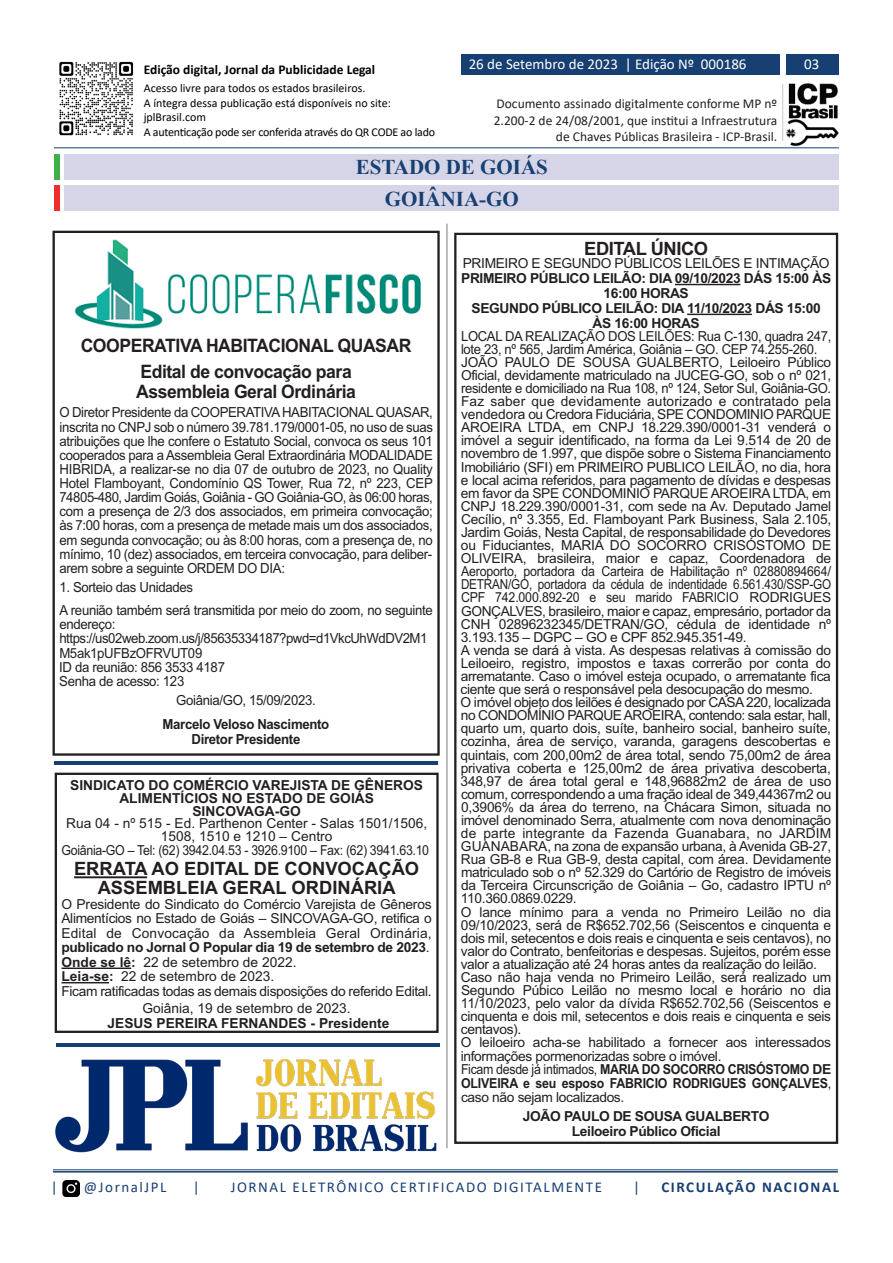
<style>
.page{position:relative;width:893px;height:1263px;background:#fff}
.page>*{position:absolute;margin:0;border:0;box-sizing:border-box;transform-origin:0 0}
.t1{font:700 21px/31.5px "Times New Roman";color:#173f72;text-align:center}
.t2{font:700 18.45px/26.4px "Arial";letter-spacing:-.025em;color:#231f20;text-align:center;scale:.95 1}
.t3{font:700 18.3px/18.3px "Arial";color:#231f20;text-align:center}
.t4{font:700 18.3px "Arial";letter-spacing:-.025em;color:#231f20}
.t5{font:15px "Calibri";letter-spacing:.105em;color:#173f72}
.t6{font:15px "Calibri";color:#fff}
.t7{font:700 15px "Calibri";letter-spacing:.105em;color:#173f72}
.t8{font:13.95px/14.1px "Arial";letter-spacing:-.025em;color:#231f20;scale:.95 1}
.t9{font:700 13.95px/15px "Arial";letter-spacing:-.025em;color:#231f20;text-align:center;scale:.95 1}
.t10{font:13.8px/13px "Arial";letter-spacing:-.02em;color:#231f20;scale:.95 1}
.t11{font:13.8px/13.8px "Arial";color:#231f20;text-align:center}
.t12{font:700 13.8px/14.9px "Arial";letter-spacing:-.025em;color:#231f20;text-align:center}
.t13{font:13.8px "Arial";letter-spacing:-.02em;color:#231f20}
.t14{font:700 13.8px/13.4px "Arial";color:#231f20;text-align:center}
.t15{font:13.8px "Arial";letter-spacing:.01em;color:#231f20}
.t16{font:13.5px/16.2px "Calibri";color:#231f20;text-align:right}
.t17{font:700 13.5px "Calibri";color:#000}
.t18{font:12px/14.4px "Calibri";color:#000}
.s1{font-weight:400}
.s2{font-weight:700}
</style>
<div class="page">
<img style="left:59px;top:61px;width:75px;height:75px">
<img style="left:783px;top:83px;width:56px;height:64px">
<hr style="left:782px;top:84px;width:1px;height:57px;background:#c7c7d9">
<div style="left:786px;top:54px;width:53px;height:21px;background:#173f72"></div>
<div style="left:461px;top:54px;width:319px;height:21px;background:#173f72"></div>
<hr style="left:54px;top:147px;width:785px;height:1px;background:#173f72">
<hr style="left:53px;top:1169px;width:785px;height:1px;background:#173f72">
<hr style="left:53px;top:1171px;width:785px;height:1px;background:#173f72">
<img style="left:62px;top:1180px;width:18px;height:16px">
<div style="left:54px;top:154px;width:6px;height:26px;background:#40ae49"></div>
<div style="left:65px;top:154px;width:774px;height:26px;background:#d5d5e7"></div>
<hr style="left:446px;top:224px;width:1px;height:924px;background:#787a7d">
<div style="left:65px;top:186px;width:774px;height:25px;background:#d5d5e7"></div>
<div style="left:54px;top:185px;width:6px;height:26px;background:#ee2d2d"></div>
<hr style="left:54px;top:762px;width:384px;height:3px;background:#173f72">
<hr style="left:56px;top:1044px;width:384px;height:3px;background:#173f72">
<div style="left:55px;top:773px;width:384px;height:260px;border:2px solid #231f20"></div>
<hr style="left:74px;top:876px;width:73px;height:2px;background:#231f20">
<hr style="left:62px;top:967px;width:69px;height:2px;background:#231f20">
<hr style="left:62px;top:982px;width:47px;height:1px;background:#231f20">
<div style="left:53px;top:231px;width:387px;height:525px;border:2px solid #231f20"></div>
<img style="left:74px;top:239px;width:347px;height:90px">
<img style="left:52px;top:1057px;width:434px;height:116px">
<div style="left:454px;top:233px;width:384px;height:911px;border:2px solid #231f20"></div>
<hr style="left:675px;top:284px;width:65px;height:1px;background:#231f20">
<hr style="left:687px;top:314px;width:65px;height:1px;background:#231f20">
<p class="t17" style="left:144px;top:60px;width:233px">Edição digital, Jornal da Publicidade Legal</p>
<p class="t18" style="left:144px;top:81px;width:293px">Acesso livre para todos os estados brasileiros.<br>A íntegra dessa publicação está disponíveis no site: jplBrasil.com<br>A autenticação pode ser conferida através do QR CODE ao lado</p>
<p class="t6" style="left:469px;top:54px;width:279px">26 de Setembro de 2023 | Edição Nº 000186</p>
<p class="t6" style="left:804px;top:54px;width:17px">03</p>
<p class="t16" style="left:494px;top:95px;width:285px">Documento assinado digitalmente conforme MP nº<br>2.200-2 de 24/08/2001, que institui a Infraestrutura de Chaves Públicas Brasileira - ICP-Brasil.</p>
<h1 class="t1" style="left:356px;top:151px;width:194px">ESTADO DE GOIÁS<br>GOIÂNIA-GO</h1>
<h2 class="t2" style="left:81px;top:333px;width:350px">COOPERATIVA HABITACIONAL QUASAR<br>Edital de convocação para</h2>
<h2 class="t2" style="left:136px;top:378px;width:233px">Assembleia Geral Ordinária</h2>
<p class="t8" style="left:59px;top:405px;width:395px;text-align:justify">O Diretor Presidente da COOPERATIVA HABITACIONAL QUASAR, inscrita no CNPJ sob o número 39.781.179/0001-05, no uso de suas atribuições que lhe confere o Estatuto Social, convoca os seus 101 cooperados para a Assembleia Geral Extraordinária MODALIDADE HIBRIDA, a realizar-se no dia 07 de outubro de 2023, no Quality Hotel Flamboyant, Condomínio QS Tower, Rua 72, nº 223, CEP 74805-480, Jardim Goiás, Goiânia - GO Goiânia-GO, às 06:00 horas, com a presença de 2/3 dos associados, em primeira convocação; às 7:00 horas, com a presença de metade mais um dos associados, em segunda convocação; ou às 8:00 horas, com a presença de, no mínimo, 10 (dez) associados, em terceira convocação, para deliber&shy;arem sobre a seguinte ORDEM DO DIA:</p>
<p class="t8" style="left:59px;top:575px;width:394px;line-height:23.5px">1. Sorteio das Unidades<br>A reunião também será transmitida por meio do zoom, no seguinte</p>
<p class="t8" style="left:59px;top:617px;width:389px">endereço: https://us02web.zoom.us/j/85635334187?pwd=d1VkcUhWdDV2M1<br>M5ak1pUFBzOFRVUT09<br>ID da reunião: 856 3533 4187<br>Senha de acesso: 123</p>
<p class="t8" style="left:176px;top:693px;width:148px">Goiânia/GO, 15/09/2023.</p>
<p class="t9" style="left:163px;top:716px;width:177px">Marcelo Veloso Nascimento<br>Diretor Presidente</p>
<p class="t14" style="left:70px;top:778px;width:354px">SINDICATO DO COMÉRCIO VAREJISTA DE GÊNEROS<br>ALIMENTÍCIOS NO ESTADO DE GOIÁS<br>SINCOVAGA-GO</p>
<p class="t11" style="left:62px;top:816px;width:369px">Rua 04 - nº 515 - Ed. Parthenon Center - Salas 1501/1506,<br>1508, 1510 e 1210 – Centro<br>Goiânia-GO – Tel: (62) 3942.04.53 - 3926.9100 – Fax: (62) 3941.63.10</p>
<h3 class="t3" style="left:74px;top:860px;width:347px">ERRATA AO EDITAL DE CONVOCAÇÃO<br>ASSEMBLEIA GERAL ORDINÁRIA</h3>
<p class="t13" style="left:62px;top:894px;width:372px">O Presidente do Sindicato do Comércio Varejista de Gêneros</p>
<p class="t13" style="left:61px;top:909px;width:372px">Alimentícios no Estado de Goiás – SINCOVAGA-GO, retifica o</p>
<p class="t15" style="left:62px;top:923px;width:372px">Edital de Convocação da Assembleia Geral Ordinária,</p>
<p class="t12" style="left:61px;top:940px;width:370px">publicado no Jornal O Popular dia 19 de setembro de 2023<span class="s1">.</span></p>
<p class="t11" style="left:62px;top:955px;width:237px"><span class="s2">Onde se lê:</span> 22 de setembro de 2022.</p>
<p class="t11" style="left:62px;top:969px;width:214px"><span class="s2">Leia-se:</span> 22 de setembro de 2023.</p>
<p class="t13" style="left:62px;top:982px;width:372px">Ficam ratificadas todas as demais disposições do referido Edital.</p>
<p class="t11" style="left:142px;top:1001px;width:210px">Goiânia, 19 de setembro de 2023.</p>
<p class="t14" style="left:108px;top:1017px;width:283px">JESUS PEREIRA FERNANDES - Presidente</p>
<h3 class="t4" style="left:584px;top:235px;width:125px">EDITAL ÚNICO</h3>
<p class="t13" style="left:463px;top:254px;width:368px">PRIMEIRO E SEGUNDO PÚBLICOS LEILÕES E INTIMAÇÃO</p>
<p class="t12" style="left:461px;top:271px;width:371px">PRIMEIRO PÚBLICO LEILÃO: DIA 09/10/2023 DÁS 15:00 ÀS<br>16:00 HORAS<br>SEGUNDO PÚBLICO LEILÃO: DIA 11/10/2023 DÁS 15:00<br>ÀS 16:00 HORAS</p>
<p class="t10" style="left:461px;top:329px;width:392px">LOCAL DA REALIZAÇÃO DOS LEILÕES: Rua C-130, quadra 247, lote 23, nº 565, Jardim América, Goiânia – GO. CEP 74.255-260.<br>JOÃO PAULO DE SOUSA GUALBERTO, Leiloeiro Público Oficial, devidamente matriculado na JUCEG-GO, sob o nº 021, residente e domiciliado na Rua 108, nº 124, Setor Sul, Goiânia-GO.<br>Faz saber que devidamente autorizado e contratado pela vendedora ou Credora Fiduciária, SPE CONDOMINIO PARQUE AROEIRA LTDA, em CNPJ 18.229.390/0001-31 venderá o imóvel a seguir identificado, na forma da Lei 9.514 de 20 de novembro de 1.997, que dispõe sobre o Sistema Financiamento Imobiliário (SFI) em PRIMEIRO PUBLICO LEILÃO, no dia, hora e local acima referidos, para pagamento de dívidas e despesas em favor da SPE CONDOMINIO PARQUE AROEIRA LTDA, em CNPJ 18.229.390/0001-31, com sede na Av. Deputado Jamel Cecílio, nº 3.355, Ed. Flamboyant Park Business, Sala 2.105, Jardim Goiás, Nesta Capital, de responsabilidade do Devedores ou Fiduciantes, MARIA DO SOCORRO CRISÓSTOMO DE OLIVEIRA, brasileira, maior e capaz, Coordenadora de Aeroporto, portadora da Carteira de Habilitação nº 02880894664/ DETRAN/GO, portadora da cédula de indentidade 6.561.430/SSP-GO CPF 742.000.892-20 e seu marido FABRICIO RODRIGUES GONÇALVES, brasileiro, maior e capaz, empresário, portador da CNH 02896232345/DETRAN/GO, cédula de identidade nº 3.193.135 – DGPC – GO e CPF 852.945.351-49.<br>A venda se dará à vista. As despesas relativas à comissão do Leiloeiro, registro, impostos e taxas correrão por conta do arrematante. Caso o imóvel esteja ocupado, o arrematante fica ciente que será o responsável pela desocupação do mesmo.<br>O imóvel objeto dos leilões é designado por CASA 220, localizada no CONDOMÍNIO PARQUE AROEIRA, contendo: sala estar, hall, quarto um, quarto dois, suíte, banheiro social, banheiro suíte, cozinha, área de serviço, varanda, garagens descobertas e quintais, com 200,00m2 de área total, sendo 75,00m2 de área privativa coberta e 125,00m2 de área privativa descoberta, 348,97 de área total geral e 148,96882m2 de área de uso comum, correspondendo a uma fração ideal de 349,44367m2 ou 0,3906% da área do terreno, na Chácara Simon, situada no imóvel denominado Serra, atualmente com nova denominação de parte integrante da Fazenda Guanabara, no JARDIM GUANABARA, na zona de expansão urbana, à Avenida GB-27, Rua GB-8 e Rua GB-9, desta capital, com área. Devidamente matriculado sob o nº 52.329 do Cartório de Registro de imóveis da Terceira Circunscrição de Goiânia – Go, cadastro IPTU nº 110.360.0869.0229.<br>O lance mínimo para a venda no Primeiro Leilão no dia 09/10/2023, será de R$652.702,56 (Seiscentos e cinquenta e dois mil, setecentos e dois reais e cinquenta e seis centavos), no valor do Contrato, benfeitorias e despesas. Sujeitos, porém esse valor a atualização até 24 horas antes da realização do leilão.<br>Caso não haja venda no Primeiro Leilão, será realizado um Segundo Púbico Leilão no mesmo local e horário no dia 11/10/2023, pelo valor da dívida R$652.702,56 (Seiscentos e cinquenta e dois mil, setecentos e dois reais e cinquenta e seis centavos).<br>O leiloeiro acha-se habilitado a fornecer aos interessados informações pormenorizadas sobre o imóvel.<br>Ficam desde já intimados, <span class="s2">MARIA DO SOCORRO CRISÓSTOMO DE OLIVEIRA e seu esposo FABRICIO RODRIGUES GONÇALVES</span>, caso não sejam localizados.</p>
<p class="t12" style="left:523px;top:1109px;width:248px">JOÃO PAULO DE SOUSA GUALBERTO<br>Leiloeiro Público Oficial</p>
<p class="t5" style="left:51px;top:1177px;width:8px">|</p>
<p class="t5" style="left:84px;top:1177px;width:84px">@JornalJPL</p>
<p class="t5" style="left:193px;top:1177px;width:8px">|</p>
<p class="t5" style="left:231px;top:1177px;width:373px">JORNAL ELETRÔNICO CERTIFICADO DIGITALMENTE</p>
<p class="t5" style="left:633px;top:1177px;width:8px">|</p>
<p class="t7" style="left:661px;top:1177px;width:179px">CIRCULAÇÃO NACIONAL</p>
</div>
